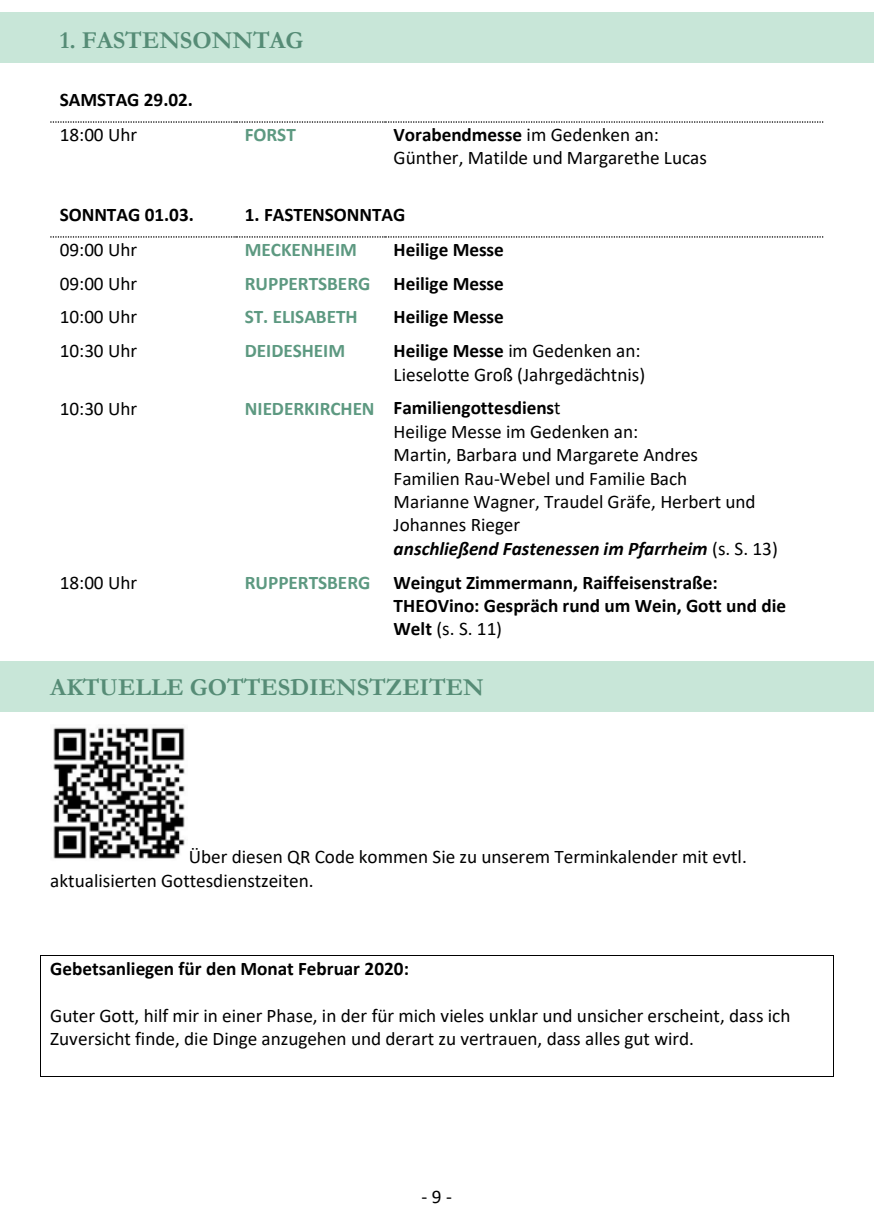
<style>
.page{position:relative;width:874px;height:1221px;background:#fff}
.page>*{position:absolute;margin:0;border:0;box-sizing:border-box;transform-origin:0 0}
.t1{font:700 24.5px "Garamond";color:#568c76}
.t2{font:19.25px/23.4px "Calibri";color:#000}
.t3{font:700 19.25px/23.4px "Calibri";color:#000}
.t4{font:700 19.25px "Calibri";color:#5d9981}
.s1{font-weight:700}
.s2{color:#000}
.s3{font-weight:700;color:#5d9981}
.s4{font-weight:700;font-style:italic}
.s5{color:#5d9981}
.s6{font-weight:400}
</style>
<div class="page">
<div style="left:0;top:660px;width:873px;height:51px;background:#c8e6d8"></div>
<div style="left:0;top:12px;width:873px;height:51px;background:#c8e6d8"></div>
<svg style="left:50px;top:121px;width:771px;height:2px"></svg>
<svg style="left:50px;top:236px;width:771px;height:1px"></svg>
<hr style="left:41px;top:954px;width:791px;height:1px;background:#000">
<hr style="left:41px;top:1075px;width:791px;height:1px;background:#000">
<svg style="left:40px;top:955px;width:1px;height:121px"></svg>
<img style="left:53px;top:727px;width:132px;height:132px">
<p class="t1" style="left:60px;top:24px;width:245px">1. FASTENSONNTAG</p>
<p class="t3" style="left:60px;top:87px;width:135px">SAMSTAG 29.02.</p>
<p class="t2" style="left:60px;top:122px;width:79px">18:00 Uhr</p>
<p class="t4" style="left:244px;top:121px;width:53px">FORST</p>
<p class="t2" style="left:393px;top:122px;width:314px"><span class="s1">Vorabendmesse</span> im Gedenken an:<br>Günther, Matilde und Margarethe Lucas</p>
<p class="t3" style="left:60px;top:202px;width:135px">SONNTAG 01.03.</p>
<p class="t3" style="left:244px;top:202px;width:162px">1. FASTENSONNTAG</p>
<p class="t2" style="left:60px;top:237px;width:79px">09:00 Uhr</p>
<p class="t4" style="left:244px;top:236px;width:114px">MECKENHEIM</p>
<p class="t3" style="left:393px;top:237px;width:112px">Heilige Messe</p>
<p class="t2" style="left:60px;top:271px;width:79px">09:00 Uhr</p>
<p class="t4" style="left:244px;top:269px;width:260px">RUPPERTSBERG <span class="s2">Heilige Messe</span></p>
<p class="t2" style="left:60px;top:305px;width:79px">10:00 Uhr</p>
<p class="t4" style="left:244px;top:303px;width:114px">ST. ELISABETH</p>
<p class="t3" style="left:393px;top:305px;width:112px">Heilige Messe</p>
<p class="t2" style="left:60px;top:339px;width:79px">10:30 Uhr</p>
<p class="t4" style="left:244px;top:337px;width:102px">DEIDESHEIM</p>
<p class="t2" style="left:393px;top:339px;width:253px"><span class="s1">Heilige Messe</span> im Gedenken an:<br>Lieselotte Groß (Jahrgedächtnis)</p>
<p class="t2" style="left:60px;top:396px;width:79px">10:30 Uhr</p>
<p class="t2" style="left:393px;top:396px;width:385px;text-indent:-149px"><span class="s3">NIEDERKIRCHEN</span> <span class="s1">Familiengottesdiens</span>t<br>Heilige Messe im Gedenken an:<br>Martin, Barbara und Margarete Andres<br>Familien Rau-Webel und Familie Bach<br>Marianne Wagner, Traudel Gräfe, Herbert und Johannes Rieger<br><span class="s4">anschließend Fastenessen im Pfarrheim</span> (s. S. 13)</p>
<p class="t2" style="left:60px;top:570px;width:79px">18:00 Uhr</p>
<p class="t3" style="left:393px;top:570px;width:394px;text-indent:-149px"><span class="s5">RUPPERTSBERG</span> Weingut Zimmermann, Raiffeisenstraße:<br>THEOVino: Gespräch rund um Wein, Gott und die<br>Welt <span class="s6">(s. S. 11)</span></p>
<p class="t1" style="left:50px;top:671px;width:435px">AKTUELLE GOTTESDIENSTZEITEN</p>
<p class="t2" style="left:50px;top:844px;width:697px;text-indent:138px">Über diesen QR Code kommen Sie zu unserem Terminkalender mit evtl. aktualisierten Gottesdienstzeiten.</p>
<p class="t3" style="left:50px;top:956px;width:360px">Gebetsanliegen für den Monat Februar 2020:</p>
<p class="t2" style="left:50px;top:1003px;width:741px">Guter Gott, hilf mir in einer Phase, in der für mich vieles unklar und unsicher erscheint, dass ich<br>Zuversicht finde, die Dinge anzugehen und derart zu vertrauen, dass alles gut wird.</p>
<p class="t2" style="left:421px;top:1184px;width:32px">-9 -</p>
</div>
